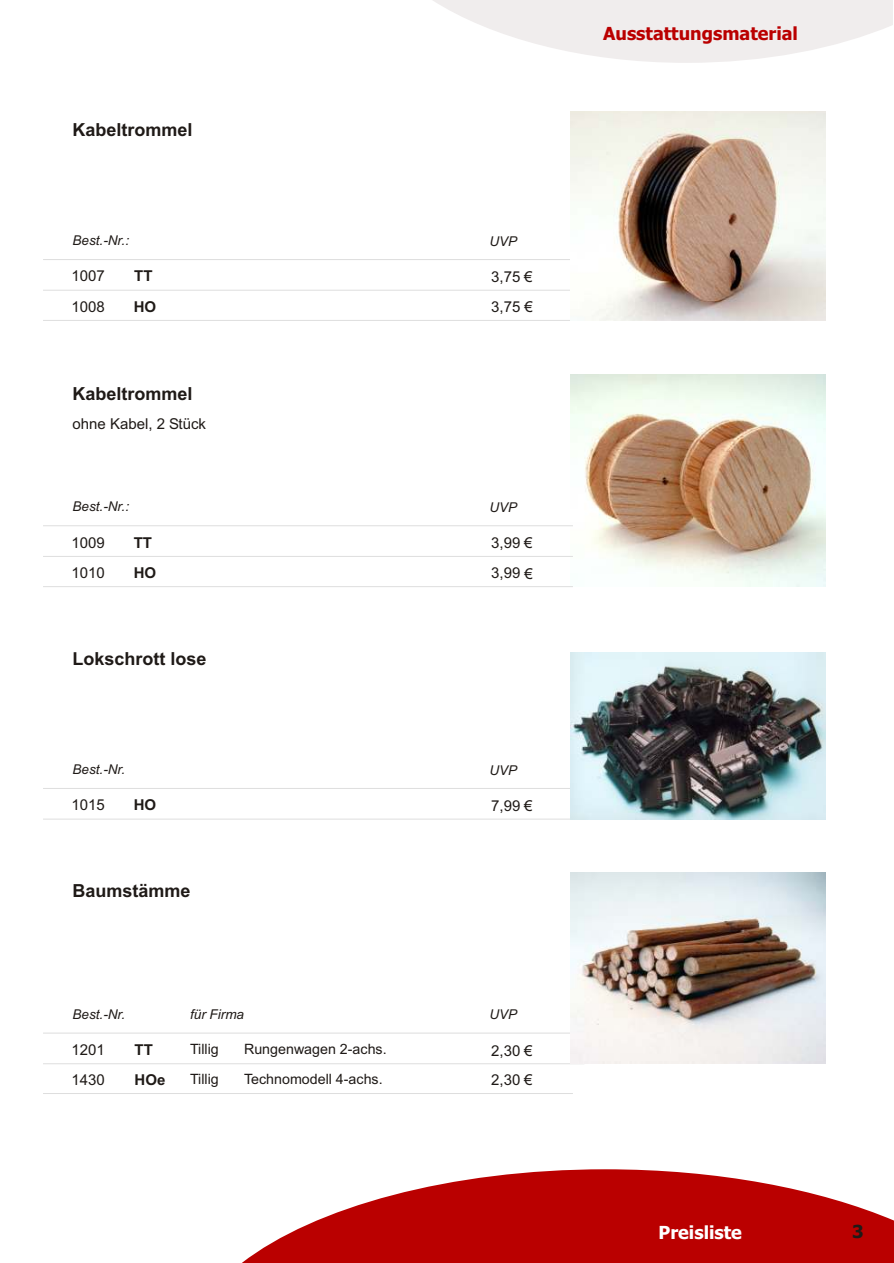
<style>
.page{position:relative;width:894px;height:1263px;background:#fff}
.page>*{position:absolute;margin:0;border:0;box-sizing:border-box;transform-origin:0 0}
.t1{font:700 18px "Arial";color:#1f1a17}
.t2{font:700 18px "Tahoma";color:#ba0000}
.t3{font:700 18px "Tahoma";color:#fff}
.t4{font:700 18px "Tahoma";color:#1f1a17}
.t5{font:15px/29.7px "Arial";color:#1f1a17}
.t6{font:700 15px/29.7px "Arial";color:#1f1a17}
.t7{font:14.25px "Arial";color:#1f1a17}
.t8{font:italic 13.5px "Arial";color:#1f1a17}
</style>
<div class="page">
<hr style="left:43px;top:1064px;width:541px;height:1px;background:#dedede">
<hr style="left:43px;top:1093px;width:530px;height:1px;background:#dedede">
<hr style="left:43px;top:1033px;width:541px;height:1px;background:#dedede">
<img style="left:571px;top:873px;width:255px;height:191px">
<img style="left:571px;top:375px;width:255px;height:212px">
<hr style="left:43px;top:586px;width:530px;height:1px;background:#dedede">
<hr style="left:43px;top:556px;width:530px;height:1px;background:#dedede">
<hr style="left:43px;top:526px;width:530px;height:1px;background:#dedede">
<hr style="left:43px;top:320px;width:530px;height:1px;background:#dedede">
<hr style="left:43px;top:290px;width:530px;height:1px;background:#dedede">
<hr style="left:43px;top:259px;width:530px;height:1px;background:#dedede">
<img style="left:571px;top:111px;width:255px;height:209px">
<hr style="left:43px;top:819px;width:541px;height:1px;background:#dedede">
<hr style="left:43px;top:788px;width:541px;height:1px;background:#dedede">
<img style="left:571px;top:652px;width:255px;height:167px">
<svg style="left:242px;top:1169px;width:652px;height:94px;fill:#ba0000"></svg>
<svg style="left:433px;top:0;width:460px;height:63px"></svg>
<p class="t1" style="left:73px;top:123px;width:122px">Kabeltrommel</p>
<p class="t8" style="left:73px;top:235px;width:58px">Best.-Nr.:</p>
<p class="t5" style="left:71px;top:263px;width:35px">1007</p>
<p class="t6" style="left:134px;top:263px;width:20px">TT</p>
<p class="t5" style="left:71px;top:293px;width:35px">1008</p>
<p class="t6" style="left:134px;top:293px;width:24px">HO</p>
<p class="t1" style="left:73px;top:386px;width:122px">Kabeltrommel</p>
<p class="t5" style="left:73px;top:411px;width:135px">ohne Kabel, 2 Stück</p>
<p class="t8" style="left:73px;top:502px;width:58px">Best.-Nr.:</p>
<p class="t5" style="left:71px;top:529px;width:35px">1009</p>
<p class="t6" style="left:134px;top:529px;width:20px">TT</p>
<p class="t5" style="left:71px;top:559px;width:35px">1010</p>
<p class="t6" style="left:134px;top:559px;width:24px">HO</p>
<p class="t1" style="left:73px;top:652px;width:136px">Lokschrott lose</p>
<p class="t8" style="left:489px;top:236px;width:29px">UVP</p>
<p class="t5" style="left:491px;top:263px;width:43px;line-height:30.3px">3,75 €<br>3,75 €</p>
<p class="t8" style="left:489px;top:502px;width:29px">UVP</p>
<p class="t5" style="left:491px;top:529px;width:43px;line-height:30.3px">3,99 €<br>3,99 €</p>
<p class="t8" style="left:73px;top:764px;width:54px">Best.-Nr.</p>
<p class="t5" style="left:71px;top:792px;width:35px">1015</p>
<p class="t6" style="left:134px;top:792px;width:24px">HO</p>
<p class="t5" style="left:491px;top:792px;width:43px">7,99 €</p>
<p class="t8" style="left:489px;top:765px;width:29px">UVP</p>
<p class="t1" style="left:73px;top:884px;width:120px">Baumstämme</p>
<p class="t8" style="left:190px;top:1009px;width:55px">für Firma</p>
<p class="t7" style="left:190px;top:1044px;width:30px">Tillig</p>
<p class="t7" style="left:244px;top:1044px;width:144px">Rungenwagen 2-achs.</p>
<p class="t7" style="left:190px;top:1074px;width:30px">Tillig</p>
<p class="t7" style="left:244px;top:1074px;width:140px">Technomodell 4-achs.</p>
<p class="t8" style="left:73px;top:1009px;width:54px">Best.-Nr.</p>
<p class="t5" style="left:71px;top:1036px;width:35px">1201<br>1430</p>
<p class="t6" style="left:135px;top:1036px;width:32px">TT<br>HOe</p>
<p class="t5" style="left:491px;top:1037px;width:43px">2,30 €<br>2,30 €</p>
<p class="t8" style="left:489px;top:1010px;width:29px">UVP</p>
<p class="t2" style="left:603px;top:26px;width:196px">Ausstattungsmaterial</p>
<p class="t3" style="left:659px;top:1225px;width:85px">Preisliste</p>
<p class="t4" style="left:852px;top:1225px;width:13px">3</p>
</div>
